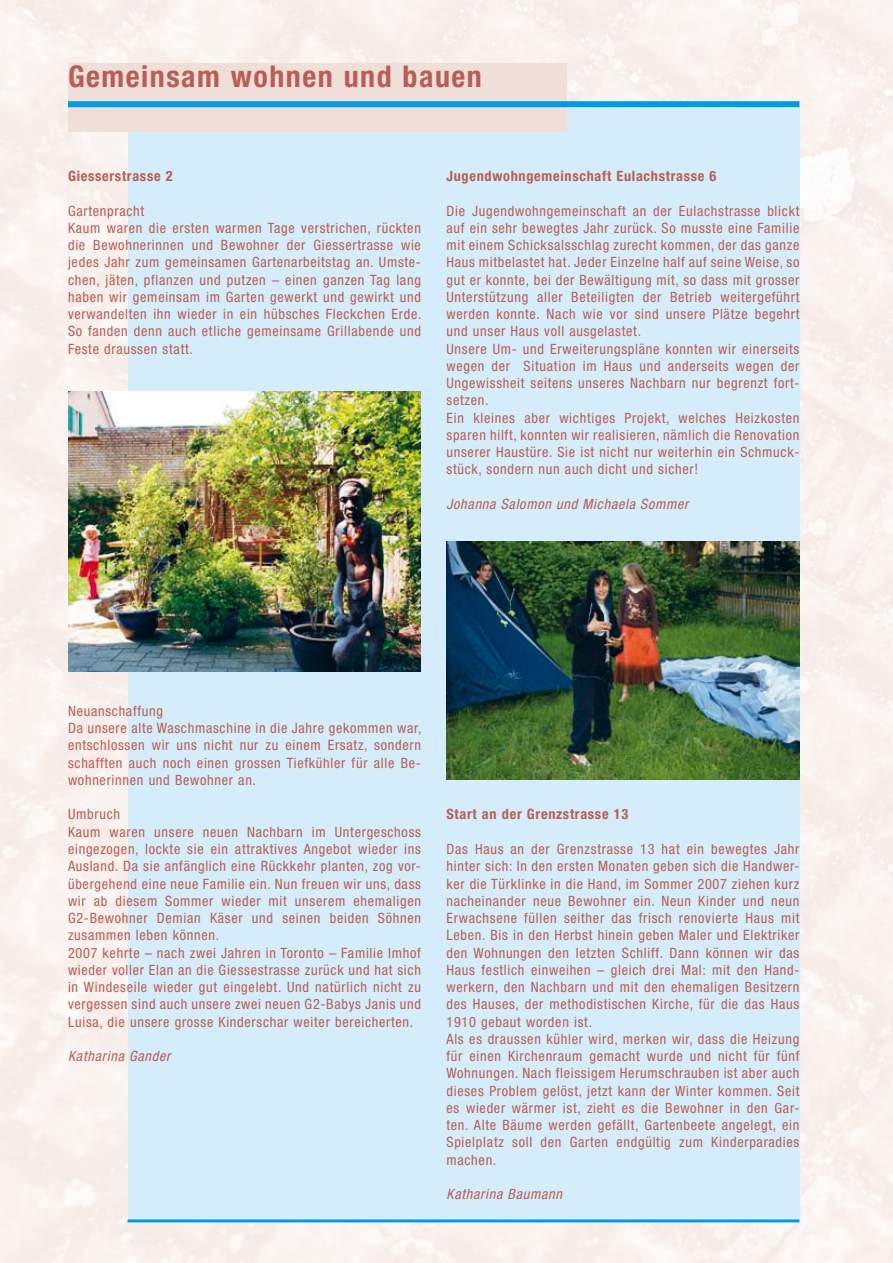
<style>
.page{position:relative;width:893px;height:1263px;background:#f9f1ee}
.page>*{position:absolute;margin:0;border:0;box-sizing:border-box;transform-origin:0 0}
.t1{font:700 condensed 30px "Helvetica Neue";letter-spacing:.05em;color:#b85e54}
.t2{font:condensed 14.25px/17.2px "Helvetica Neue";letter-spacing:.05em;color:#b85e54}
.t3{font:700 condensed 14.25px "Helvetica Neue";letter-spacing:.05em;color:#b85e54}
.t4{font:italic condensed 14.25px "Helvetica Neue";letter-spacing:.05em;color:#b85e54}
</style>
<div class="page">
<div style="left:128px;top:106px;width:671px;height:1114px;background:#d5edfa"></div>
<hr style="left:128px;top:1219px;width:671px;height:3px;background:#009ee0">
<div style="left:68px;top:64px;width:498px;height:68px;background:#f0ded8"></div>
<div style="left:68px;top:101px;width:731px;height:6px;background:#009ee0"></div>
<img style="left:446px;top:541px;width:353px;height:239px">
<img style="left:68px;top:391px;width:353px;height:281px">
<h1 class="t1" style="left:68px;top:58px;width:415px">Gemeinsam wohnen und bauen</h1>
<p class="t3" style="left:68px;top:167px;width:106px">Giesserstrasse 2</p>
<p class="t2" style="left:68px;top:202px;width:355px">Gartenpracht<br>Kaum waren die ersten warmen Tage verstrichen, rückten die Bewohnerinnen und Bewohner der Giessertrasse wie jedes Jahr zum gemeinsamen Gartenarbeitstag an. Umste&shy;chen, jäten, pflanzen und putzen – einen ganzen Tag lang haben wir gemeinsam im Garten gewerkt und gewirkt und verwandelten ihn wieder in ein hübsches Fleckchen Erde.<br>So fanden denn auch etliche gemeinsame Grillabende und Feste draussen statt.</p>
<p class="t3" style="left:446px;top:167px;width:271px">Jugendwohngemeinschaft Eulachstrasse 6</p>
<p class="t2" style="left:446px;top:202px;width:354px">Die Jugendwohngemeinschaft an der Eulachstrasse blickt auf ein sehr bewegtes Jahr zurück. So musste eine Familie mit einem Schicksalsschlag zurecht kommen, der das ganze Haus mitbelastet hat. Jeder Einzelne half auf seine Weise, so gut er konnte, bei der Bewältigung mit, so dass mit grosser Unterstützung aller Beteiligten der Betrieb weitergeführt werden konnte. Nach wie vor sind unsere Plätze begehrt und unser Haus voll ausgelastet.<br>Unsere Um- und Erweiterungspläne konnten wir einerseits wegen der Situation im Haus und anderseits wegen der Ungewissheit seitens unseres Nachbarn nur begrenzt fort&shy;setzen.<br>Ein kleines aber wichtiges Projekt, welches Heizkosten sparen hilft, konnten wir realisieren, nämlich die Renovation unserer Haustüre. Sie ist nicht nur weiterhin ein Schmuck&shy;stück, sondern nun auch dicht und sicher!</p>
<p class="t4" style="left:446px;top:496px;width:243px">Johanna Salomon und Michaela Sommer</p>
<p class="t2" style="left:68px;top:702px;width:355px">Neuanschaffung<br>Da unsere alte Waschmaschine in die Jahre gekommen war, entschlossen wir uns nicht nur zu einem Ersatz, sondern schafften auch noch einen grossen Tiefkühler für alle Be&shy;wohnerinnen und Bewohner an.</p>
<p class="t2" style="left:68px;top:806px;width:354px">Umbruch<br>Kaum waren unsere neuen Nachbarn im Untergeschoss eingezogen, lockte sie ein attraktives Angebot wieder ins Ausland. Da sie anfänglich eine Rückkehr planten, zog vor&shy;übergehend eine neue Familie ein. Nun freuen wir uns, dass wir ab diesem Sommer wieder mit unserem ehemaligen G2-Bewohner Demian Käser und seinen beiden Söhnen zusammen leben können.<br>2007 kehrte – nach zwei Jahren in Toronto – Familie Imhof wieder voller Elan an die Giessestrasse zurück und hat sich in Windeseile wieder gut eingelebt. Und natürlich nicht zu vergessen sind auch unsere zwei neuen G2-Babys Janis und Luisa, die unsere grosse Kinderschar weiter bereicherten.</p>
<p class="t4" style="left:68px;top:1048px;width:104px">Katharina Gander</p>
<p class="t3" style="left:446px;top:806px;width:183px">Start an der Grenzstrasse 13</p>
<p class="t2" style="left:446px;top:840px;width:354px">Das Haus an der Grenzstrasse 13 hat ein bewegtes Jahr hinter sich: In den ersten Monaten geben sich die Handwer&shy;ker die Türklinke in die Hand, im Sommer 2007 ziehen kurz nacheinander neue Bewohner ein. Neun Kinder und neun Erwachsene füllen seither das frisch renovierte Haus mit Leben. Bis in den Herbst hinein geben Maler und Elektriker den Wohnungen den letzten Schliff. Dann können wir das Haus festlich einweihen – gleich drei Mal: mit den Hand&shy;werkern, den Nachbarn und mit den ehemaligen Besitzern des Hauses, der methodistischen Kirche, für die das Haus 1910 gebaut worden ist.<br>Als es draussen kühler wird, merken wir, dass die Heizung für einen Kirchenraum gemacht wurde und nicht für fünf Wohnungen. Nach fleissigem Herumschrauben ist aber auch dieses Problem gelöst, jetzt kann der Winter kommen. Seit es wieder wärmer ist, zieht es die Bewohner in den Gar&shy;ten. Alte Bäume werden gefällt, Gartenbeete angelegt, ein Spielplatz soll den Garten endgültig zum Kinderparadies machen.</p>
<p class="t4" style="left:446px;top:1186px;width:117px">Katharina Baumann</p>
</div>
